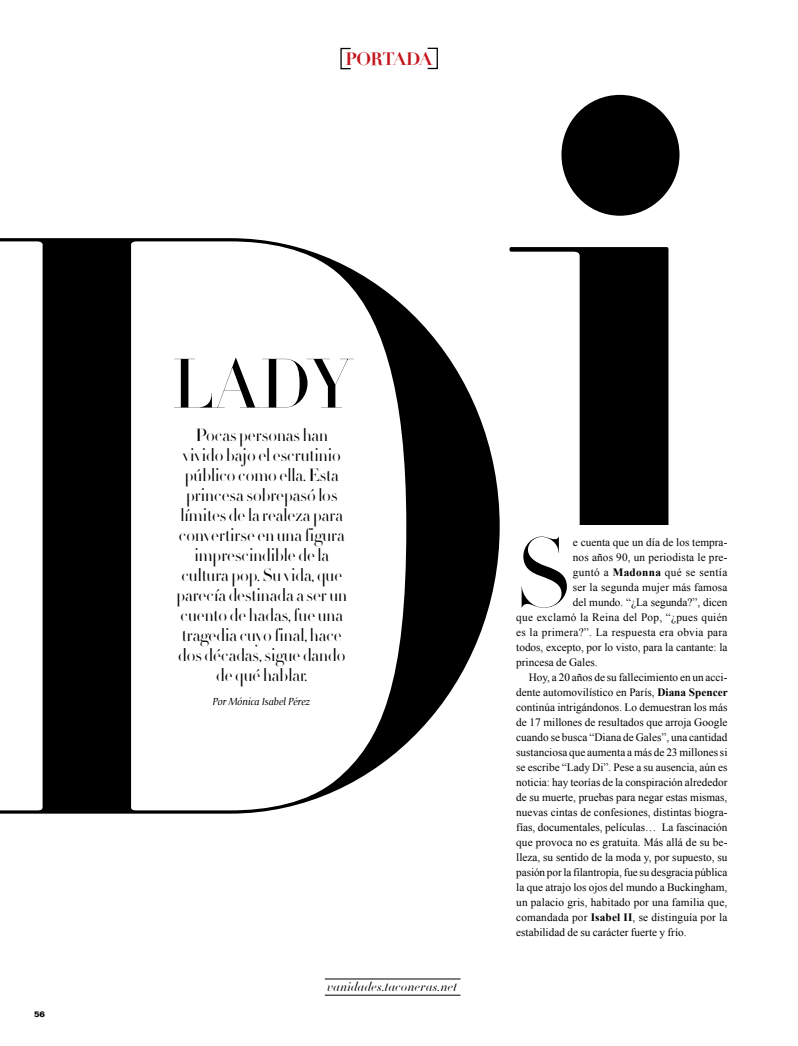
<style>
.page{position:relative;width:798px;height:1046px;background:#fff}
.page>*{position:absolute;margin:0;border:0;box-sizing:border-box;transform-origin:0 0}
.t1{font:95.88px "Didot HTF Display Ex Lg";color:#000}
.t2{font:68.75px "Didot HTF Display Ex Lg";color:#000}
.t3{font:17.5px/20px "Didot HTF Display Ex Lg";color:#000;text-align:center}
.t4{font:700 17.5px "Didot";letter-spacing:-.035em;color:#c3151c}
.t5{font:12.75px "Didot HTF L96 Light Ital";letter-spacing:.04em;color:#000}
.t6{font:11.25px "Times New Roman";color:#000}
.t7{font:11.25px "Times New Roman";letter-spacing:.025em;color:#000}
.t8{font:11.25px "Times New Roman";letter-spacing:.03em;color:#000}
.t9{font:italic 10px "Christiana";color:#000}
.t10{font:700 8.12px "Folio";color:#000}
.s1{font-weight:700}
</style>
<div class="page">
<hr style="left:325px;top:994px;width:135px;height:1px;background:#000">
<hr style="left:325px;top:978px;width:135px;height:1px;background:#000">
<svg style="left:0;top:238px;width:499px;height:575px"></svg>
<svg style="left:509px;top:95px;width:171px;height:430px"></svg>
<div style="left:340px;top:48px;width:11px;height:21px;border:1px solid #000"></div>
<div style="left:427px;top:48px;width:10px;height:21px;border:1px solid #000"></div>
<p class="t10" style="left:34px;top:1009px;width:12px">56</p>
<p class="t4" style="left:345px;top:48px;width:88px">PORTADA</p>
<p class="t2" style="left:171px;top:342px;width:182px">LADY</p>
<p class="t3" style="left:176px;top:425px;width:172px">Pocas personas han vivido bajo el escrutinio público como ella. Esta princesa sobrepasó los límites de la realeza para convertirse en una figura imprescindible de la cultura pop. Su vida, que parecía destinada a ser un cuento de hadas, fue una tragedia cuyo final, hace dos décadas, sigue dando de qué hablar.</p>
<p class="t9" style="left:213px;top:695px;width:99px">Por Mónica Isabel Pérez</p>
<p class="t5" style="left:327px;top:978px;width:131px">vanidades.taconeras.net</p>
<p class="t1" style="left:516px;top:514px;width:55px">S</p>
<p class="t6" style="left:572px;top:534px;width:156px">e cuenta que un día de los tempra-</p>
<p class="t6" style="left:572px;top:549px;width:156px">nos años 90, un periodista le pre-</p>
<p class="t8" style="left:572px;top:564px;width:156px">guntó a <span class="s1">Madonna</span> qué se sentía</p>
<p class="t6" style="left:572px;top:579px;width:156px">ser la segunda mujer más famosa</p>
<p class="t6" style="left:572px;top:594px;width:156px">del mundo. “¿La segunda?”, dicen</p>
<p class="t7" style="left:516px;top:609px;width:213px">que exclamó la Reina del Pop, “¿pues quién</p>
<p class="t7" style="left:516px;top:624px;width:213px">es la primera?”. La respuesta era obvia para</p>
<p class="t6" style="left:516px;top:639px;width:213px">todos, excepto, por lo visto, para la cantante: la</p>
<p class="t6" style="left:516px;top:654px;width:83px">princesa de Gales.</p>
<p class="t6" style="left:528px;top:669px;width:200px">Hoy, a 20 años de su fallecimiento en un acci-</p>
<p class="t6" style="left:516px;top:684px;width:213px">dente automovilístico en París, <span class="s1">Diana Spencer</span></p>
<p class="t6" style="left:516px;top:699px;width:213px">continúa intrigándonos. Lo demuestran los más</p>
<p class="t6" style="left:516px;top:714px;width:213px">de 17 millones de resultados que arroja Google</p>
<p class="t6" style="left:516px;top:729px;width:213px">cuando se busca “Diana de Gales”, una cantidad</p>
<p class="t6" style="left:516px;top:744px;width:213px">sustanciosa que aumenta a más de 23 millones si</p>
<p class="t6" style="left:516px;top:759px;width:213px">se escribe “Lady Di”. Pese a su ausencia, aún es</p>
<p class="t6" style="left:516px;top:774px;width:213px">noticia: hay teorías de la conspiración alrededor</p>
<p class="t6" style="left:516px;top:789px;width:213px">de su muerte, pruebas para negar estas mismas,</p>
<p class="t6" style="left:516px;top:804px;width:212px">nuevas cintas de confesiones, distintas biogra-</p>
<p class="t6" style="left:516px;top:819px;width:213px">fías, documentales, películas… La fascinación</p>
<p class="t6" style="left:516px;top:834px;width:212px">que provoca no es gratuita. Más allá de su be-</p>
<p class="t6" style="left:516px;top:849px;width:213px">lleza, su sentido de la moda y, por supuesto, su</p>
<p class="t6" style="left:516px;top:864px;width:213px">pasión por la filantropía, fue su desgracia pública</p>
<p class="t6" style="left:516px;top:879px;width:213px">la que atrajo los ojos del mundo a Buckingham,</p>
<p class="t6" style="left:516px;top:894px;width:212px">un palacio gris, habitado por una familia que,</p>
<p class="t6" style="left:516px;top:909px;width:213px">comandada por <span class="s1">Isabel II</span>, se distinguía por la</p>
<p class="t6" style="left:516px;top:924px;width:172px">estabilidad de su carácter fuerte y frío.</p>
</div>
